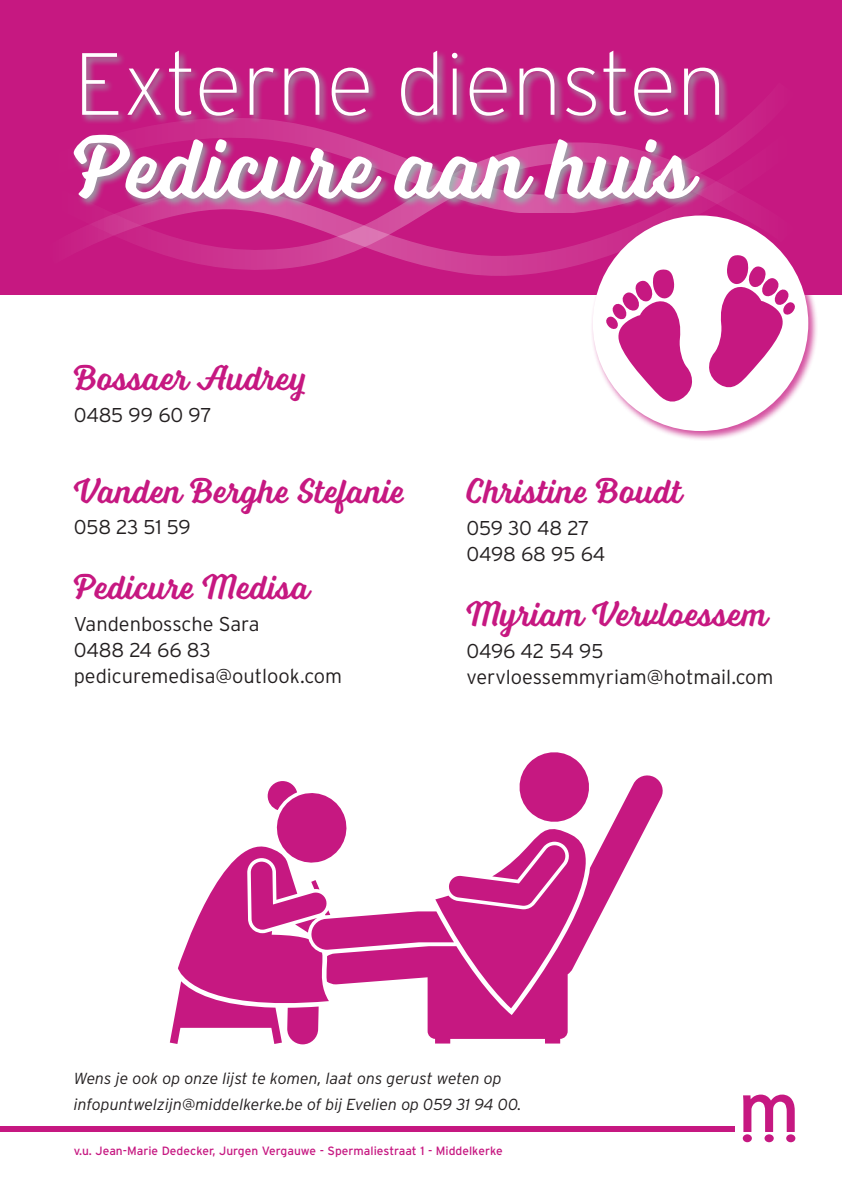
<style>
.page{position:relative;width:842px;height:1191px;background:#fff}
.page>*{position:absolute;margin:0;border:0;box-sizing:border-box;transform-origin:0 0}
.t1{font:90px "Voltage";color:#fff}
.t2{font:200 88px "Interstate";color:#fff}
.t3{font:36px "Voltage";color:#c61881}
.t4{font:300 20px/26px "Interstate";color:#231f20}
.t5{font:italic 300 16px/26px "Interstate";color:#231f20}
.t6{font:12px "Interstate";color:#c61881}
</style>
<div class="page">
<div style="left:743px;top:1134px;width:9px;height:8px;background:#c61881;border-radius:50%"></div>
<div style="left:764px;top:1134px;width:10px;height:8px;background:#c61881;border-radius:50%"></div>
<div style="left:786px;top:1134px;width:9px;height:8px;background:#c61881;border-radius:50%"></div>
<svg style="left:743px;top:1094px;width:52px;height:38px"></svg>
<div style="left:0;top:1125px;width:734px;height:6px;background:#c61881"></div>
<svg style="left:594px;top:775px;width:69px;height:153px"></svg>
<svg style="left:170px;top:752px;width:424px;height:292px"></svg>
<div style="left:0;top:0;width:842px;height:295px;background:#c61881"></div>
<svg style="left:83px;top:132px;width:672px;height:144px"></svg>
<div style="left:72px;top:49px;width:657px;height:160px;background:#8ebeae;opacity:.75"></div>
<div style="left:591px;top:213px;width:227px;height:228px;background:#c61881;opacity:.75"></div>
<div style="left:593px;top:215px;width:215px;height:216px;background:#fff;border-radius:50%"></div>
<svg style="left:605px;top:254px;width:191px;height:152px"></svg>
<h2 class="t2" style="left:74px;top:36px;width:654px">Externe diensten</h2>
<h1 class="t1" style="left:74px;top:114px;width:618px">Pedicure aan huis</h1>
<h3 class="t3" style="left:74px;top:356px;width:234px">Bossaer Audrey</h3>
<p class="t4" style="left:74px;top:401px;width:140px">0485 99 60 97</p>
<h3 class="t3" style="left:74px;top:469px;width:333px">Vanden Berghe Stefanie</h3>
<p class="t4" style="left:74px;top:514px;width:119px">058 23 51 59</p>
<h3 class="t3" style="left:74px;top:566px;width:238px">Pedicure Medisa</h3>
<p class="t4" style="left:74px;top:611px;width:270px">Vandenbossche Sara<br>0488 24 66 83 pedicuremedisa@outlook.com</p>
<h3 class="t3" style="left:466px;top:470px;width:217px">Christine Boudt</h3>
<p class="t4" style="left:466px;top:514px;width:141px">059 30 48 27<br>0498 68 95 64</p>
<h3 class="t3" style="left:466px;top:592px;width:303px">Myriam Vervloessem</h3>
<p class="t4" style="left:466px;top:637px;width:309px">0496 42 54 95 vervloessemmyriam@hotmail.com</p>
<p class="t5" style="left:74px;top:1064px;width:449px">Wens je ook op onze lijst te komen, laat ons gerust weten op infopuntwelzijn@middelkerke.be of bij Evelien op 059 31 94 00.</p>
<p class="t6" style="left:74px;top:1144px;width:430px">v.u. Jean-Marie Dedecker, Jurgen Vergauwe - Spermaliestraat 1 - Middelkerke</p>
</div>
